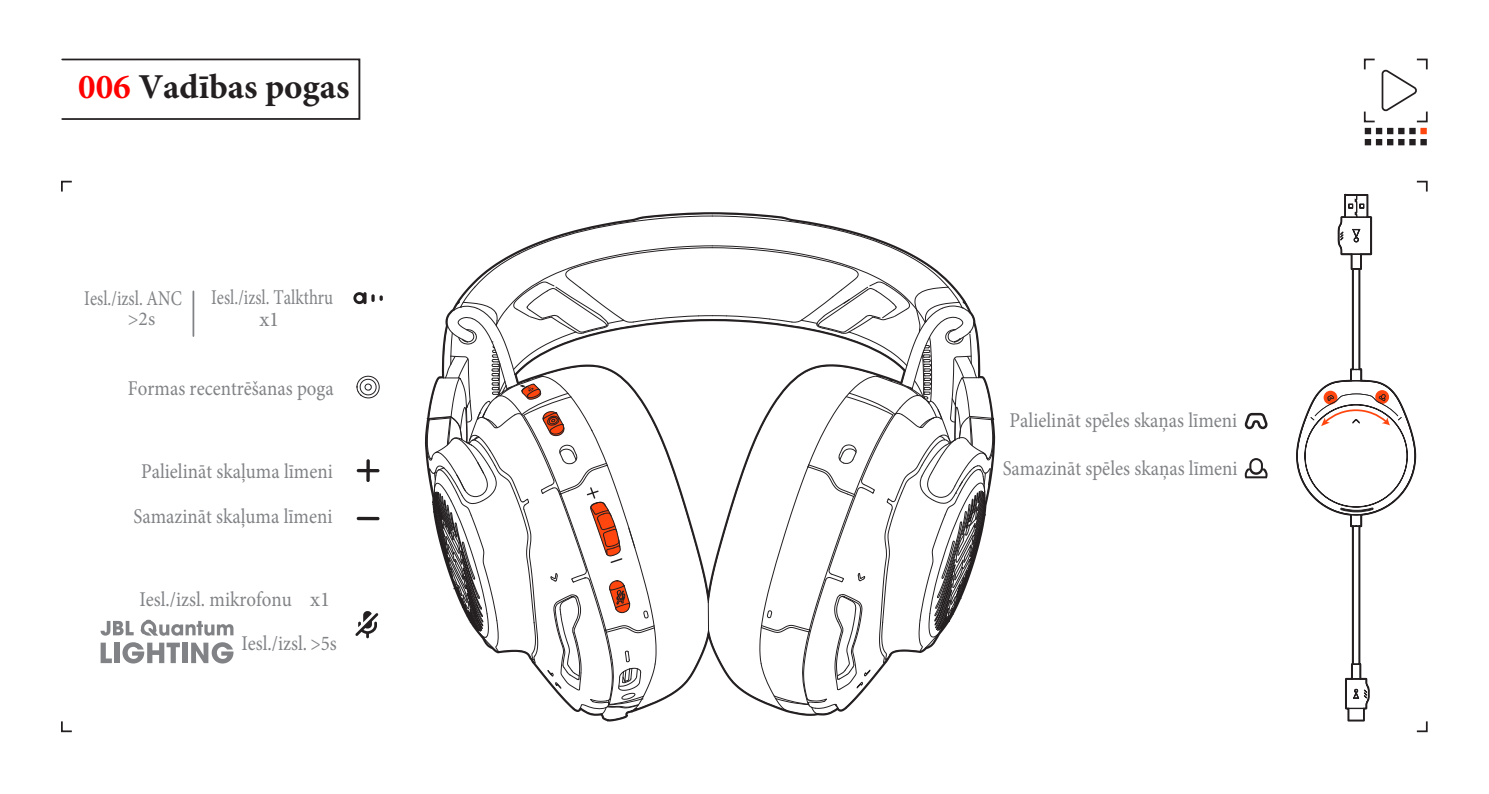
<style>
.page{position:relative;width:1489px;height:794px;background:#fff}
.page>*{position:absolute;margin:0;border:0;box-sizing:border-box;transform-origin:0 0}
.t1{font:700 35px "Minion Pro";color:#231f20}
.t2{font:21px "Minion Pro";color:#808285;scale:.9 1}
.t3{font:21px/22.4px "Minion Pro";color:#808285;text-align:center;scale:.8 1}
.t4{font:21px "Minion Pro";color:#808285}
.t5{font:19.6px "Minion Pro";color:#808285}
.s1{color:#f00}
</style>
<div class="page">
<div style="left:61px;top:58px;width:299px;height:62px;border:2px solid #231f20"></div>
<svg style="left:1416px;top:180px;width:12px;height:12px"></svg>
<svg style="left:1416px;top:721px;width:12px;height:12px"></svg>
<svg style="left:61px;top:180px;width:11px;height:12px"></svg>
<svg style="left:61px;top:721px;width:11px;height:12px"></svg>
<svg style="left:1363px;top:58px;width:65px;height:87px"></svg>
<svg style="left:1337px;top:193px;width:79px;height:529px"></svg>
<svg style="left:356px;top:375px;width:24px;height:24px"></svg>
<svg style="left:1296px;top:369px;width:119px;height:158px"></svg>
<hr style="left:192px;top:291px;width:2px;height:45px;background:#808285">
<svg style="left:1244px;top:458px;width:23px;height:20px"></svg>
<svg style="left:1244px;top:413px;width:23px;height:17px"></svg>
<svg style="left:357px;top:459px;width:22px;height:23px"></svg>
<hr style="left:357px;top:517px;width:22px;height:3px;background:#231f20;border-radius:2px">
<svg style="left:355px;top:611px;width:23px;height:27px"></svg>
<svg style="left:141px;top:620px;width:92px;height:15px"></svg>
<svg style="left:101px;top:621px;width:33px;height:14px"></svg>
<svg style="left:101px;top:642px;width:11px;height:21px"></svg>
<div style="left:114px;top:642px;width:5px;height:21px;background:#808285"></div>
<svg style="left:122px;top:642px;width:58px;height:21px"></svg>
<div style="left:182px;top:642px;width:5px;height:21px;background:#808285"></div>
<svg style="left:191px;top:642px;width:42px;height:21px"></svg>
<svg style="left:353px;top:292px;width:30px;height:12px"></svg>
<svg style="left:426px;top:213px;width:568px;height:508px"></svg>
<p class="t1" style="left:78px;top:62px;width:273px"><span class="s1">006</span> Vadības pogas</p>
<p class="t3" style="left:84px;top:287px;width:123px">Iesl./izsl. ANC</p>
<p class="t5" style="left:128px;top:306px;width:29px">&gt;2s</p>
<p class="t3" style="left:211px;top:286px;width:154px">Iesl./izsl. Talkthru x1</p>
<p class="t2" style="left:128px;top:374px;width:230px">Formas recentrēšanas poga</p>
<p class="t2" style="left:141px;top:457px;width:214px">Palielināt skaļuma līmeni</p>
<p class="t2" style="left:133px;top:502px;width:223px">Samazināt skaļuma līmeni</p>
<p class="t2" style="left:139px;top:585px;width:171px">Iesl./izsl. mikrofonu</p>
<p class="t4" style="left:310px;top:585px;width:21px">x1</p>
<p class="t2" style="left:241px;top:629px;width:108px">Iesl./izsl. &gt;5s</p>
<p class="t2" style="left:1009px;top:406px;width:254px">Palielināt spēles skaņas līmeni</p>
<p class="t2" style="left:1002px;top:454px;width:262px">Samazināt spēles skaņas līmeni</p>
</div>
